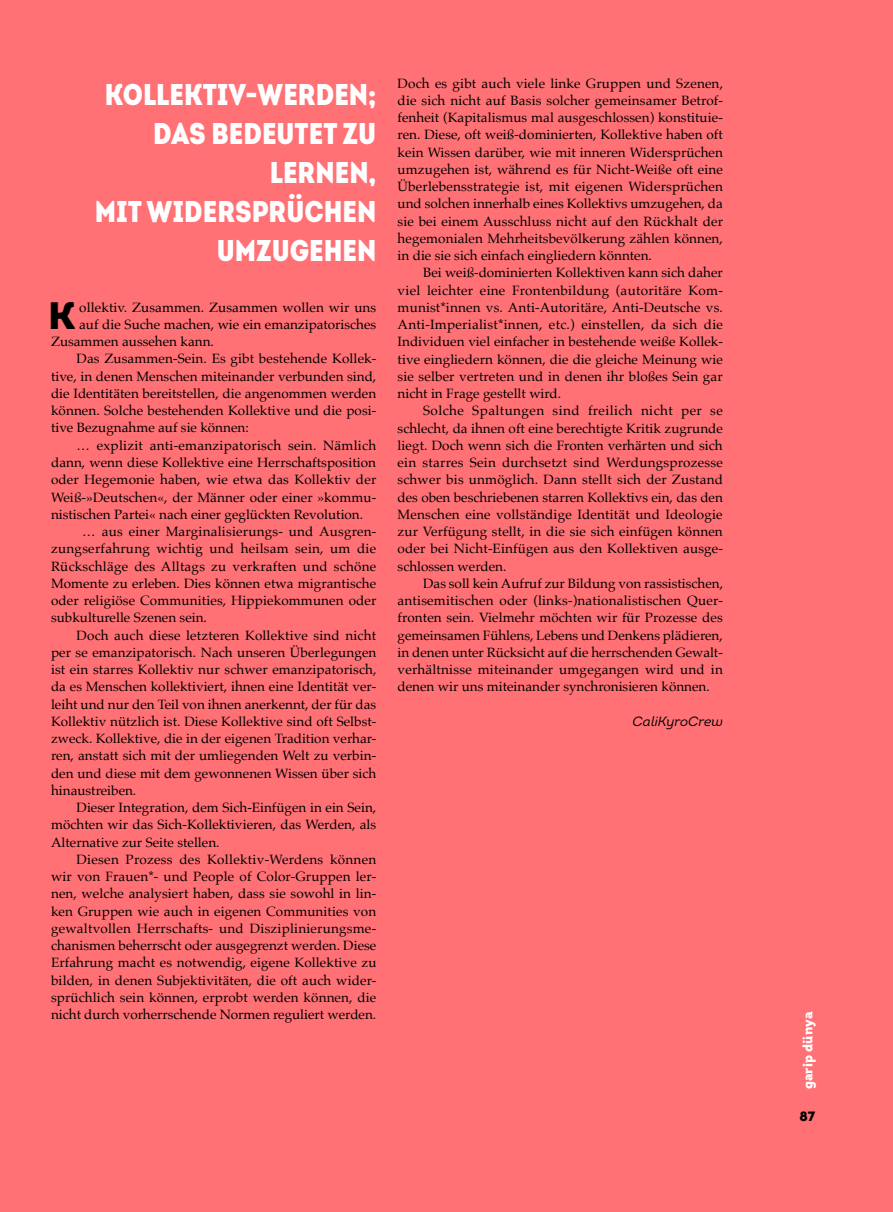
<style>
.page{position:relative;width:893px;height:1212px;background:#ff7175}
.page>*{position:absolute;margin:0;border:0;box-sizing:border-box;transform-origin:0 0}
.t1{font:900 38.1px "Intro";color:#000}
.t2{font:30px/39px "Intro Cond Black Caps";color:#fff;text-align:right}
.t3{font:13.5px/17.2px "Palatino";letter-spacing:.005em;color:#000;text-align:justify}
.t4{font:italic 13.5px "Intro";color:#000}
.t5{font:900 13.5px "Intro";color:#fff}
.t6{font:900 13.5px "Intro";color:#000}
</style>
<div class="page">
<h2 class="t2" style="left:95px;top:74px;width:283px">KOLLEKTIV-WERDEN;<br>DAS BEDEUTET ZU<br>LERNEN,<br>MIT WIDERSPRÜCHEN<br>UMZUGEHEN</h2>
<h1 class="t1" style="left:48px;top:290px;width:29px">K</h1>
<p class="t3" style="left:79px;top:298px;width:299px">ollektiv. Zusammen. Zusammen wollen wir uns</p>
<p class="t3" style="left:79px;top:316px;width:299px">auf die Suche machen, wie ein emanzipatorisches</p>
<p class="t3" style="left:51px;top:333px;width:164px">Zusammen aussehen kann.</p>
<p class="t3" style="left:77px;top:350px;width:301px">Das Zusammen-Sein. Es gibt bestehende Kollek-</p>
<p class="t3" style="left:51px;top:367px;width:327px">tive, in denen Menschen miteinander verbunden sind,</p>
<p class="t3" style="left:51px;top:385px;width:327px">die Identitäten bereitstellen, die angenommen werden</p>
<p class="t3" style="left:51px;top:402px;width:327px">können. Solche bestehenden Kollektive und die posi-</p>
<p class="t3" style="left:51px;top:419px;width:199px">tive Bezugnahme auf sie können:</p>
<p class="t3" style="left:77px;top:436px;width:301px">… explizit anti-emanzipatorisch sein. Nämlich</p>
<p class="t3" style="left:51px;top:454px;width:327px">dann, wenn diese Kollektive eine Herrschaftsposition</p>
<p class="t3" style="left:51px;top:471px;width:327px">oder Hegemonie haben, wie etwa das Kollektiv der</p>
<p class="t3" style="left:51px;top:488px;width:327px">Weiß-»Deutschen«, der Männer oder einer »kommu-</p>
<p class="t3" style="left:51px;top:505px;width:314px">nistischen Partei« nach einer geglückten Revolution.</p>
<p class="t3" style="left:82px;top:523px;width:296px">… aus einer Marginalisierungs- und Ausgren-</p>
<p class="t3" style="left:51px;top:540px;width:327px">zungserfahrung wichtig und heilsam sein, um die</p>
<p class="t3" style="left:51px;top:557px;width:327px">Rückschläge des Alltags zu verkraften und schöne</p>
<p class="t3" style="left:51px;top:574px;width:327px">Momente zu erleben. Dies können etwa migrantische</p>
<p class="t3" style="left:51px;top:592px;width:327px">oder religiöse Communities, Hippiekommunen oder</p>
<p class="t3" style="left:51px;top:609px;width:157px">subkulturelle Szenen sein.</p>
<p class="t3" style="left:77px;top:626px;width:301px">Doch auch diese letzteren Kollektive sind nicht</p>
<p class="t3" style="left:51px;top:643px;width:327px">per se emanzipatorisch. Nach unseren Überlegungen</p>
<p class="t3" style="left:51px;top:661px;width:327px">ist ein starres Kollektiv nur schwer emanzipatorisch,</p>
<p class="t3" style="left:51px;top:678px;width:327px">da es Menschen kollektiviert, ihnen eine Identität ver-</p>
<p class="t3" style="left:51px;top:695px;width:327px">leiht und nur den Teil von ihnen anerkennt, der für das</p>
<p class="t3" style="left:51px;top:712px;width:327px">Kollektiv nützlich ist. Diese Kollektive sind oft Selbst-</p>
<p class="t3" style="left:51px;top:730px;width:327px">zweck. Kollektive, die in der eigenen Tradition verhar-</p>
<p class="t3" style="left:51px;top:747px;width:327px">ren, anstatt sich mit der umliegenden Welt zu verbin-</p>
<p class="t3" style="left:51px;top:764px;width:327px">den und diese mit dem gewonnenen Wissen über sich</p>
<p class="t3" style="left:51px;top:781px;width:87px">hinaustreiben.</p>
<p class="t3" style="left:77px;top:799px;width:301px">Dieser Integration, dem Sich-Einfügen in ein Sein,</p>
<p class="t3" style="left:51px;top:816px;width:327px">möchten wir das Sich-Kollektivieren, das Werden, als</p>
<p class="t3" style="left:51px;top:833px;width:170px">Alternative zur Seite stellen.</p>
<p class="t3" style="left:77px;top:850px;width:301px">Diesen Prozess des Kollektiv-Werdens können</p>
<p class="t3" style="left:51px;top:868px;width:327px">wir von Frauen*- und People of Color-Gruppen ler-</p>
<p class="t3" style="left:51px;top:885px;width:327px">nen, welche analysiert haben, dass sie sowohl in lin-</p>
<p class="t3" style="left:51px;top:902px;width:327px">ken Gruppen wie auch in eigenen Communities von</p>
<p class="t3" style="left:51px;top:919px;width:327px">gewaltvollen Herrschafts- und Disziplinierungsme-</p>
<p class="t3" style="left:51px;top:937px;width:327px">chanismen beherrscht oder ausgegrenzt werden. Diese</p>
<p class="t3" style="left:51px;top:954px;width:327px">Erfahrung macht es notwendig, eigene Kollektive zu</p>
<p class="t3" style="left:51px;top:971px;width:327px">bilden, in denen Subjektivitäten, die oft auch wider-</p>
<p class="t3" style="left:51px;top:988px;width:327px">sprüchlich sein können, erprobt werden können, die</p>
<p class="t3" style="left:51px;top:1006px;width:327px">nicht durch vorherrschende Normen reguliert werden.</p>
<p class="t3" style="left:398px;top:74px;width:327px">Doch es gibt auch viele linke Gruppen und Szenen, die sich nicht auf Basis solcher gemeinsamer Betrof&shy;fenheit (Kapitalismus mal ausgeschlossen) konstituie&shy;ren. Diese, oft weiß-dominierten, Kollektive haben oft kein Wissen darüber, wie mit inneren Widersprüchen umzugehen ist, während es für Nicht-Weiße oft eine Überlebensstrategie ist, mit eigenen Widersprüchen und solchen innerhalb eines Kollektivs umzugehen, da sie bei einem Ausschluss nicht auf den Rückhalt der hegemonialen Mehrheitsbevölkerung zählen können, in die sie sich einfach eingliedern könnten.</p>
<p class="t3" style="left:398px;top:264px;width:327px;text-indent:26px">Bei weiß-dominierten Kollektiven kann sich daher viel leichter eine Frontenbildung (autoritäre Kom&shy;munist*innen vs. Anti-Autoritäre, Anti-Deutsche vs.<br>Anti-Imperialist*innen, etc.) einstellen, da sich die Individuen viel einfacher in bestehende weiße Kollek&shy;tive eingliedern können, die die gleiche Meinung wie sie selber vertreten und in denen ihr bloßes Sein gar nicht in Frage gestellt wird.</p>
<p class="t3" style="left:398px;top:402px;width:327px;text-indent:26px">Solche Spaltungen sind freilich nicht per se schlecht, da ihnen oft eine berechtigte Kritik zugrunde liegt. Doch wenn sich die Fronten verhärten und sich ein starres Sein durchsetzt sind Werdungsprozesse schwer bis unmöglich. Dann stellt sich der Zustand des oben beschriebenen starren Kollektivs ein, das den Menschen eine vollständige Identität und Ideologie zur Verfügung stellt, in die sie sich einfügen können oder bei Nicht-Einfügen aus den Kollektiven ausge&shy;schlossen werden.</p>
<p class="t3" style="left:398px;top:575px;width:327px;text-indent:26px">Das soll kein Aufruf zur Bildung von rassistischen, antisemitischen oder (links-)nationalistischen Quer&shy;fronten sein. Vielmehr möchten wir für Prozesse des gemeinsamen Fühlens, Lebens und Denkens plädieren, in denen unter Rücksicht auf die herrschenden Gewalt&shy;verhältnisse miteinander umgegangen wird und in denen wir uns miteinander synchronisieren können.</p>
<p class="t4" style="left:633px;top:713px;width:92px">CaliKyroCrew</p>
<p class="t5" style="left:799px;top:1089px;width:79px;rotate:-90deg">garip dünya</p>
<p class="t6" style="left:799px;top:1107px;width:17px">87</p>
</div>
